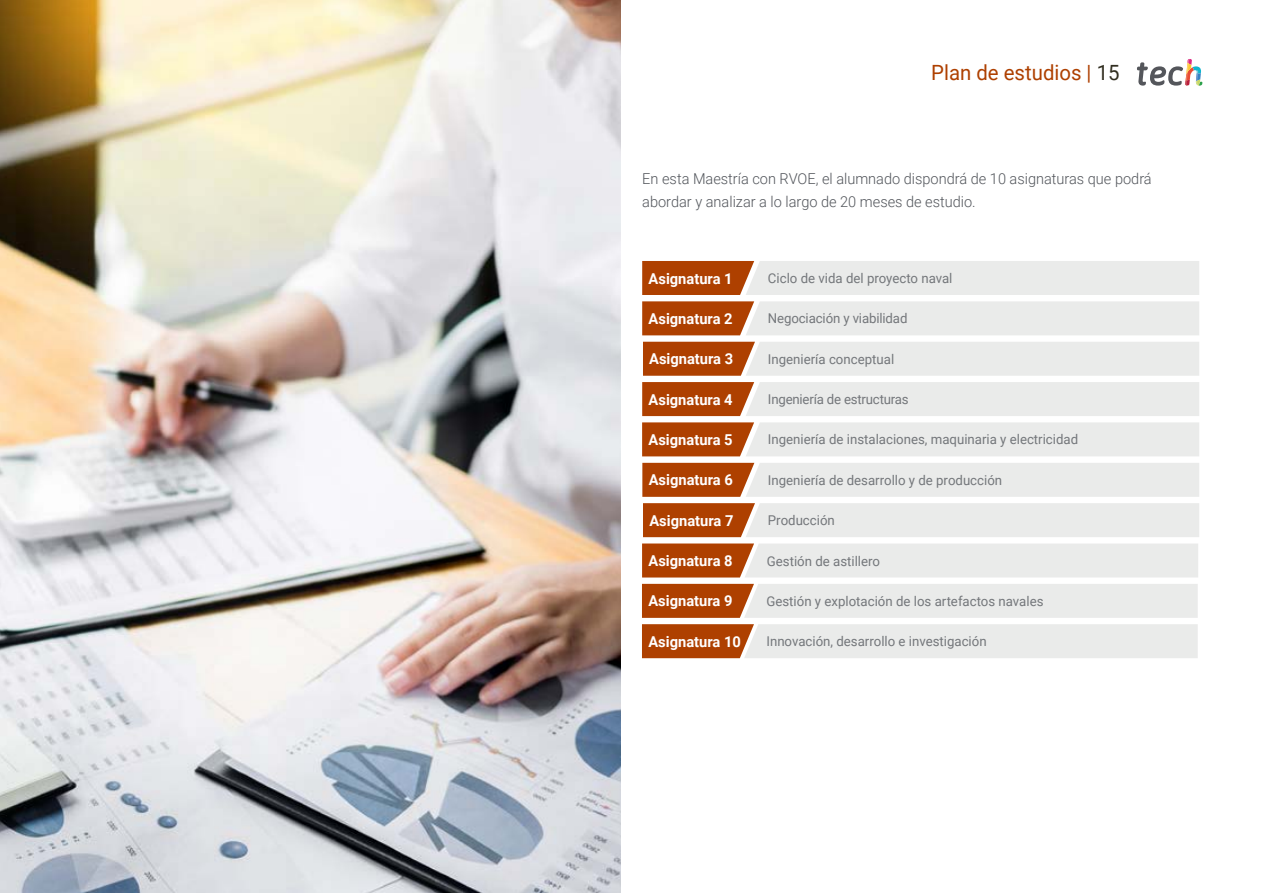
<style>
.page{position:relative;width:1263px;height:893px;background:#fff}
.page>*{position:absolute;margin:0;border:0;box-sizing:border-box;transform-origin:0 0}
.t1{font:21px "Roboto";color:#ae4000}
.t2{font:700 15px "Roboto";color:#fff}
.t3{font:300 15px/22.5px "Roboto";color:#52555b}
.t4{font:13.5px "Roboto";color:#74777b}
.s1{color:#312e20}
</style>
<div class="page">
<img style="left:0;top:0;width:621px;height:893px">
<svg style="left:1137px;top:59px;width:65px;height:27px"></svg>
<svg style="left:642px;top:261px;width:557px;height:34px;background:#decabe"></svg>
<svg style="left:642px;top:301px;width:557px;height:34px;background:#dfcbbe"></svg>
<svg style="left:643px;top:342px;width:556px;height:34px;background:#decabd"></svg>
<svg style="left:642px;top:422px;width:557px;height:34px;background:#dfcbbe"></svg>
<svg style="left:642px;top:463px;width:557px;height:34px;background:#dfcbbe"></svg>
<svg style="left:643px;top:503px;width:556px;height:34px;background:#decabd"></svg>
<svg style="left:642px;top:584px;width:556px;height:34px;background:#decabd"></svg>
<svg style="left:642px;top:624px;width:556px;height:34px;background:#decabd"></svg>
<svg style="left:642px;top:382px;width:557px;height:34px;background:#decbbe"></svg>
<svg style="left:642px;top:543px;width:556px;height:34px;background:#dfcbbe"></svg>
<h1 class="t1" style="left:931px;top:57px;width:190px">Plan de estudios | <span class="s1">15</span></h1>
<p class="t3" style="left:642px;top:167px;width:511px">En esta Maestría con RVOE, el alumnado dispondrá de 10 asignaturas que podrá abordar y analizar a lo largo de 20 meses de estudio.</p>
<p class="t2" style="left:649px;top:268px;width:86px">Asignatura 1</p>
<p class="t4" style="left:768px;top:269px;width:186px">Ciclo de vida del proyecto naval</p>
<p class="t2" style="left:649px;top:308px;width:86px">Asignatura 2</p>
<p class="t4" style="left:768px;top:309px;width:141px">Negociación y viabilidad</p>
<p class="t2" style="left:649px;top:348px;width:86px">Asignatura 3</p>
<p class="t4" style="left:768px;top:350px;width:128px">Ingeniería conceptual</p>
<p class="t2" style="left:649px;top:389px;width:86px">Asignatura 4</p>
<p class="t4" style="left:768px;top:390px;width:142px">Ingeniería de estructuras</p>
<p class="t2" style="left:648px;top:429px;width:86px">Asignatura 5</p>
<p class="t4" style="left:768px;top:430px;width:312px">Ingeniería de instalaciones, maquinaria y electricidad</p>
<p class="t2" style="left:649px;top:470px;width:86px">Asignatura 6</p>
<p class="t4" style="left:768px;top:471px;width:236px">Ingeniería de desarrollo y de producción</p>
<p class="t2" style="left:649px;top:510px;width:86px">Asignatura 7</p>
<p class="t4" style="left:768px;top:511px;width:68px">Producción</p>
<p class="t2" style="left:648px;top:550px;width:86px">Asignatura 8</p>
<p class="t4" style="left:767px;top:551px;width:115px">Gestión de astillero</p>
<p class="t2" style="left:648px;top:591px;width:86px">Asignatura 9</p>
<p class="t2" style="left:648px;top:631px;width:94px">Asignatura 10</p>
<p class="t4" style="left:766px;top:592px;width:279px">Gestión y explotación de los artefactos navales</p>
<p class="t4" style="left:766px;top:632px;width:222px">Innovación, desarrollo e investigación</p>
</div>
